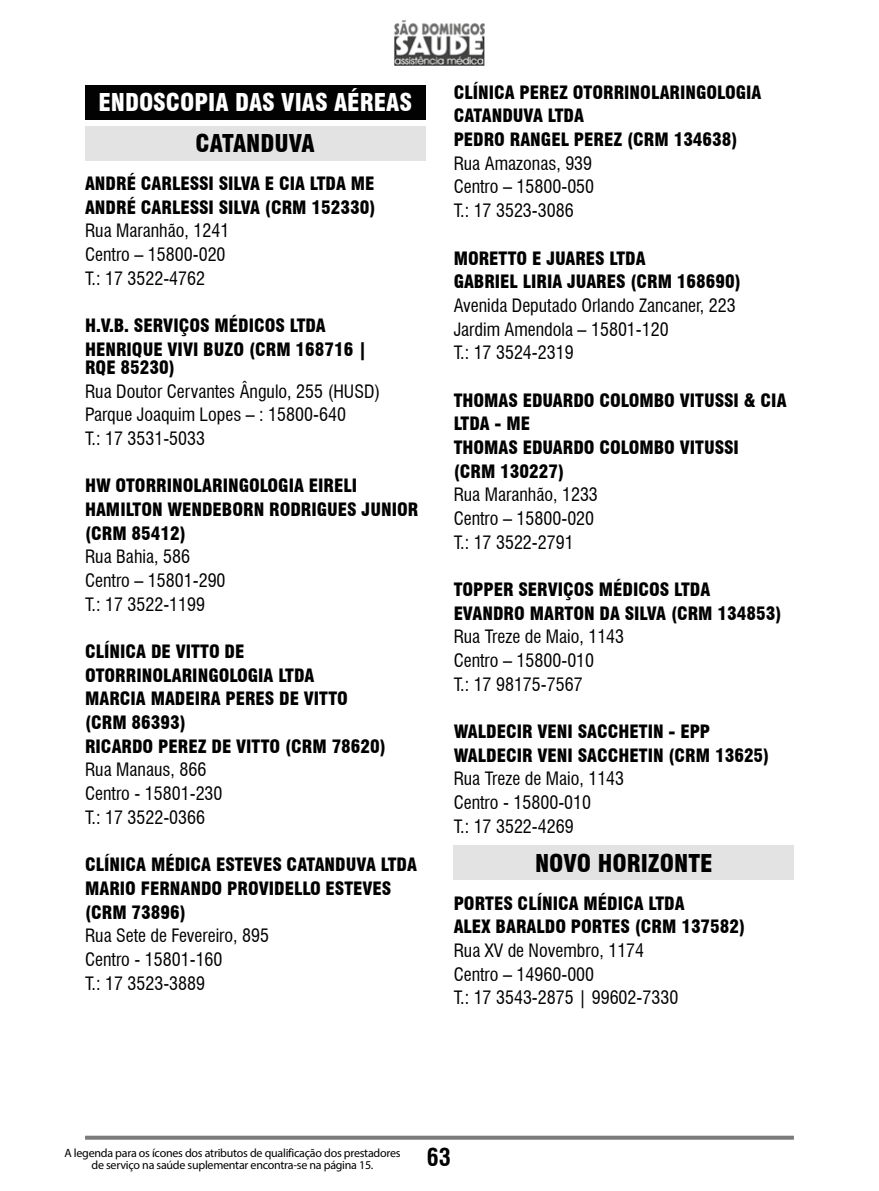
<style>
.page{position:relative;width:879px;height:1191px;background:#fff}
.page>*{position:absolute;margin:0;border:0;box-sizing:border-box;transform-origin:0 0}
.t1{font:900 condensed 24px "Swiss 721 BT";color:#fff}
.t2{font:900 condensed 24px "Swiss 721 BT";color:#000}
.t3{font:700 condensed 24px "Swiss 721 BT";color:#000}
.t4{font:900 condensed 18px/23.6px "Swiss 721 BT";color:#000}
.t5{font:condensed 18px/23.6px "Swiss 721 BT";color:#000}
.t6{font:12px/12.8px "Myriad Pro";letter-spacing:-.02em;color:#000;text-align:center}
</style>
<div class="page">
<img style="left:394px;top:20px;width:91px;height:45px">
<svg style="left:85px;top:1135px;width:709px;height:4px;background:#929292"></svg>
<div style="left:85px;top:85px;width:340px;height:34px;background:#020203"></div>
<div style="left:85px;top:126px;width:340px;height:34px;background:#e3e3e3"></div>
<div style="left:454px;top:845px;width:340px;height:34px;background:#e3e3e3"></div>
<h1 class="t1" style="left:98px;top:88px;width:315px">ENDOSCOPIA DAS VIAS AÉREAS</h1>
<h1 class="t2" style="left:196px;top:129px;width:121px">CATANDUVA</h1>
<p class="t4" style="left:85px;top:172px;width:292px">ANDRÉ CARLESSI SILVA E CIA LTDA ME<br>ANDRÉ CARLESSI SILVA (CRM 152330)</p>
<p class="t5" style="left:85px;top:219px;width:146px">Rua Maranhão, 1241<br>Centro – 15800-020<br>T.: 17 3522-4762</p>
<p class="t4" style="left:85px;top:314px;width:284px">H.V.B. SERVIÇOS MÉDICOS LTDA<br>HENRIQUE VIVI BUZO (CRM 168716 |</p>
<p class="t4" style="left:85px;top:355px;width:91px">RQE 85230)</p>
<p class="t5" style="left:85px;top:379px;width:297px">Rua Doutor Cervantes Ângulo, 255 (HUSD)<br>Parque Joaquim Lopes – : 15800-640<br>T.: 17 3531-5033</p>
<p class="t4" style="left:85px;top:474px;width:335px">HW OTORRINOLARINGOLOGIA EIRELI<br>HAMILTON WENDEBORN RODRIGUES JUNIOR (CRM 85412)</p>
<p class="t5" style="left:85px;top:545px;width:142px">Rua Bahia, 586<br>Centro – 15801-290<br>T.: 17 3522-1199</p>
<p class="t4" style="left:85px;top:639px;width:302px">CLÍNICA DE VITTO DE<br>OTORRINOLARINGOLOGIA LTDA<br>MARCIA MADEIRA PERES DE VITTO (CRM 86393)<br>RICARDO PEREZ DE VITTO (CRM 78620)</p>
<p class="t5" style="left:85px;top:758px;width:139px">Rua Manaus, 866<br>Centro - 15801-230<br>T.: 17 3522-0366</p>
<p class="t4" style="left:85px;top:852px;width:333px">CLÍNICA MÉDICA ESTEVES CATANDUVA LTDA<br>MARIO FERNANDO PROVIDELLO ESTEVES (CRM 73896)</p>
<p class="t5" style="left:85px;top:923px;width:185px">Rua Sete de Fevereiro, 895<br>Centro - 15801-160<br>T.: 17 3523-3889</p>
<p class="t4" style="left:454px;top:80px;width:309px">CLÍNICA PEREZ OTORRINOLARINGOLOGIA<br>CATANDUVA LTDA<br>PEDRO RANGEL PEREZ (CRM 134638)</p>
<p class="t5" style="left:454px;top:151px;width:142px;text-align:justify">Rua Amazonas, 939<br>Centro – 15800-050<br>T.: 17 3523-3086</p>
<p class="t4" style="left:454px;top:246px;width:289px">MORETTO E JUARES LTDA<br>GABRIEL LIRIA JUARES (CRM 168690)</p>
<p class="t5" style="left:454px;top:293px;width:283px">Avenida Deputado Orlando Zancaner, 223<br>Jardim Amendola – 15801-120<br>T.: 17 3524-2319</p>
<p class="t4" style="left:454px;top:388px;width:334px">THOMAS EDUARDO COLOMBO VITUSSI &amp; CIA<br>LTDA - ME<br>THOMAS EDUARDO COLOMBO VITUSSI<br>(CRM 130227)</p>
<p class="t5" style="left:454px;top:483px;width:146px">Rua Maranhão, 1233<br>Centro – 15800-020<br>T.: 17 3522-2791</p>
<p class="t4" style="left:454px;top:577px;width:329px">TOPPER SERVIÇOS MÉDICOS LTDA<br>EVANDRO MARTON DA SILVA (CRM 134853)</p>
<p class="t5" style="left:454px;top:625px;width:172px">Rua Treze de Maio, 1143<br>Centro – 15800-010<br>T.: 17 98175-7567</p>
<p class="t4" style="left:454px;top:719px;width:317px">WALDECIR VENI SACCHETIN - EPP<br>WALDECIR VENI SACCHETIN (CRM 13625)</p>
<p class="t5" style="left:454px;top:767px;width:172px">Rua Treze de Maio, 1143<br>Centro - 15800-010<br>T.: 17 3522-4269</p>
<h1 class="t2" style="left:535px;top:848px;width:179px">NOVO HORIZONTE</h1>
<p class="t4" style="left:454px;top:891px;width:293px">PORTES CLÍNICA MÉDICA LTDA<br>ALEX BARALDO PORTES (CRM 137582)</p>
<p class="t5" style="left:454px;top:938px;width:226px">Rua XV de Novembro, 1174<br>Centro – 14960-000<br>T.: 17 3543-2875 | 99602-7330</p>
<p class="t6" style="left:64px;top:1146px;width:337px">A legenda para os ícones dos atributos de qualificação dos prestadores de serviço na saúde suplementar encontra-se na página 15.</p>
<h1 class="t3" style="left:427px;top:1142px;width:25px">63</h1>
</div>
